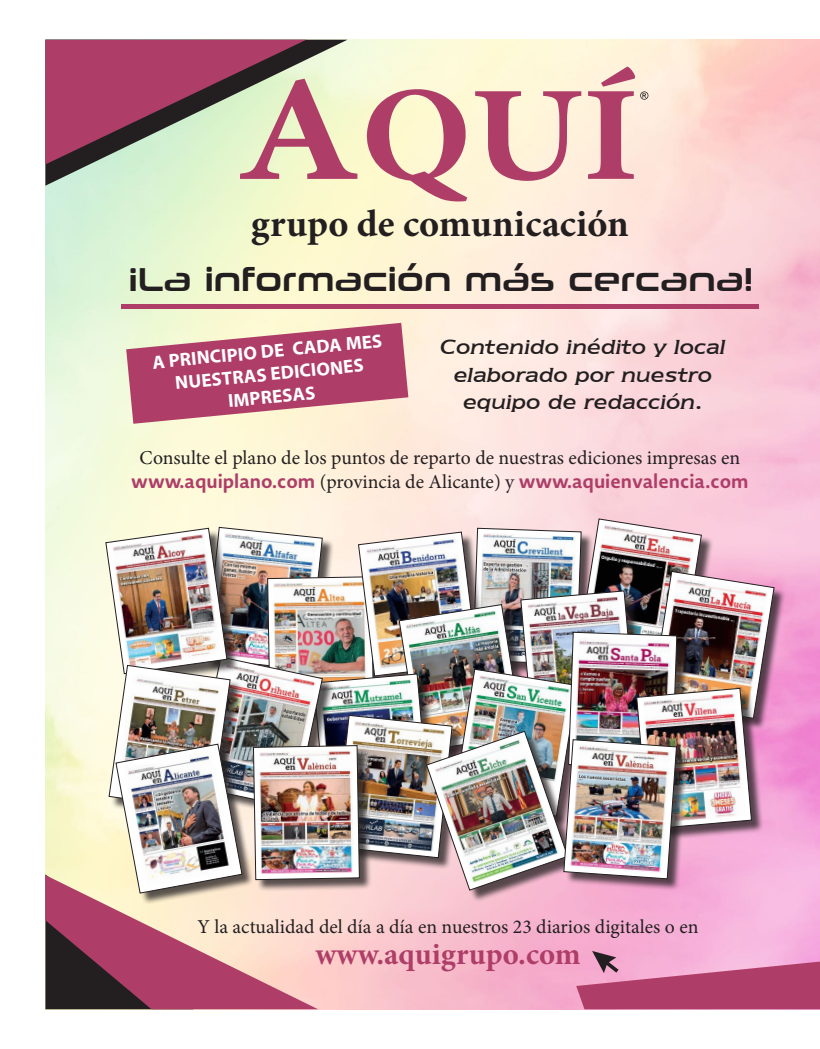
<style>
.page{position:relative;width:820px;height:1049px;background:#fff}
.page>*{position:absolute;margin:0;border:0;box-sizing:border-box;transform-origin:0 0}
.t1{font:700 38.2px "Minion Pro";color:#231f20}
.t2{font:33.5px "Neuropolitical Rg";color:#231f20}
.t3{font:700 30.6px "Minion Pro";color:#ae3e68}
.t4{font:italic 23.7px/27.9px "Newtext IT Cby BT";color:#231f20;text-align:center}
.t5{font:19.7px "Minion Pro";color:#231f20}
.t6{font:700 19px "Novel Sans Rd Pro";color:#ae3e68}
.t7{font:700 18.8px/22.8px "Myriad Pro";color:#fff;text-align:center}
.s1{font-family:"Minion Pro";font-weight:400;font-size:19.7px;color:#231f20}
</style>
<div class="page">
<img style="left:45px;top:40px;width:774px;height:479px">
<svg style="left:45px;top:179px;width:302px;height:7px;background:#ddefcc"></svg>
<hr style="left:121px;top:304px;width:637px;height:4px;background:#ae3e68">
<svg style="left:126px;top:323px;width:282px;height:101px;background:#c27085"></svg>
<svg style="left:366px;top:89px;width:101px;height:113px;background:#dfb2a9"></svg>
<svg style="left:45px;top:40px;width:312px;height:139px;background:#b08488"></svg>
<svg style="left:475px;top:91px;width:106px;height:90px;background:#e4b8b4"></svg>
<svg style="left:587px;top:67px;width:61px;height:112px;background:#e1aeb2"></svg>
<img style="left:45px;top:519px;width:774px;height:490px">
<h1 class="t1" style="left:251px;top:197px;width:379px">grupo de comunicación</h1>
<h2 class="t2" style="left:128px;top:259px;width:626px">¡La información más cercana!</h2>
<p class="t7" style="left:151px;top:351px;width:232px;rotate:-6deg">A PRINCIPIO DE CADA MES<br>NUESTRAS EDICIONES<br>IMPRESAS</p>
<p class="t4" style="left:440px;top:332px;width:287px">Contenido inédito y local elaborado por nuestro equipo de redacción.</p>
<p class="t5" style="left:139px;top:444px;width:602px">Consulte el plano de los puntos de reparto de nuestras ediciones impresas en</p>
<p class="t6" style="left:131px;top:467px;width:618px">www.aquiplano.com <span class="s1">(provincia de Alicante) y</span> www.aquienvalencia.com</p>
<p class="t5" style="left:197px;top:913px;width:502px">Y la actualidad del día a día en nuestros 23 diarios digitales o en</p>
<h3 class="t3" style="left:315px;top:933px;width:267px">www.aquigrupo.com</h3>
</div>
